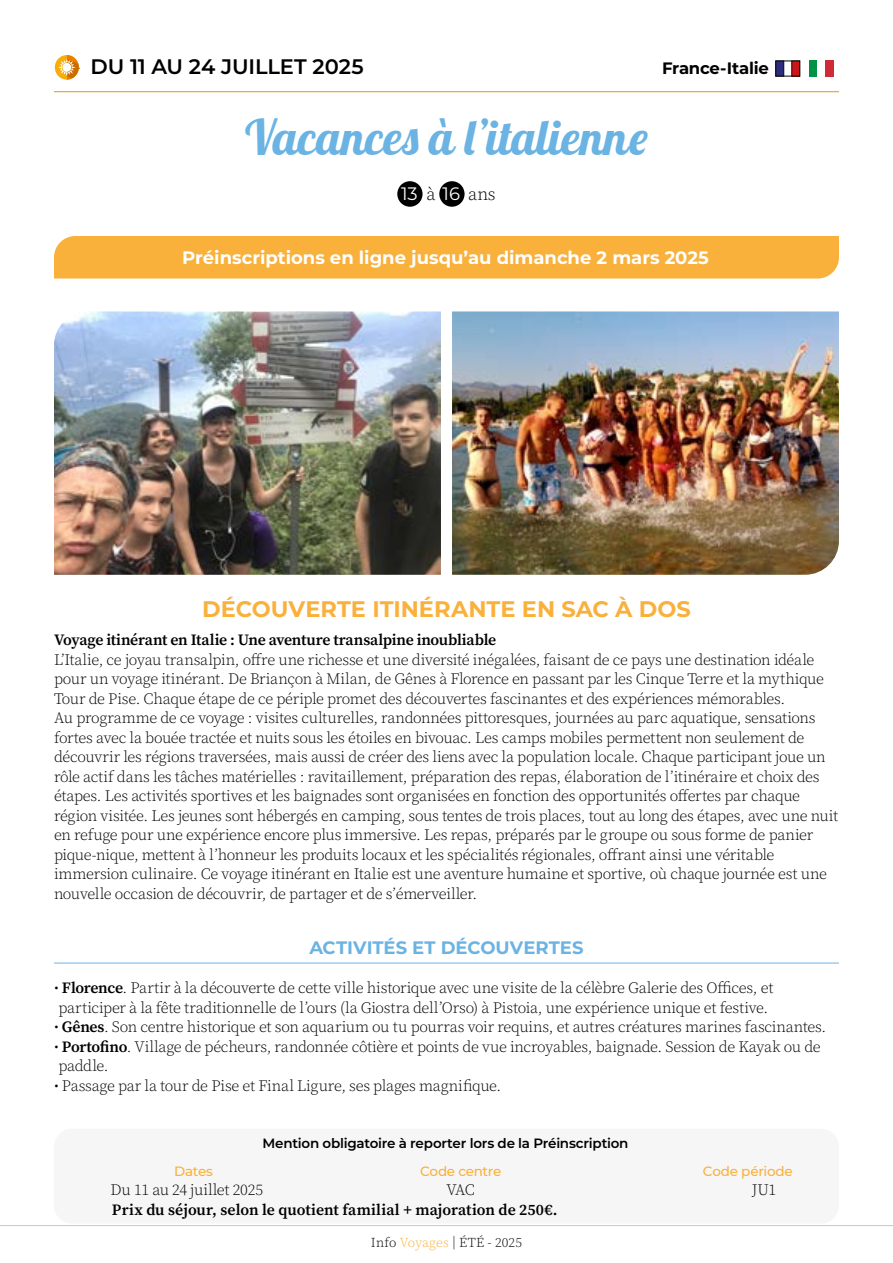
<style>
.page{position:relative;width:893px;height:1263px;background:#fff}
.page>*{position:absolute;margin:0;border:0;box-sizing:border-box;transform-origin:0 0}
.t1{font:48px "Lobster";letter-spacing:-.005em;color:#6ab3e3}
.t2{font:700 22.5px "Montserrat";color:#f9b13c}
.t3{font:600 21px "Montserrat";letter-spacing:-.005em;color:#000}
.t4{font:700 18px "Montserrat";color:#fff}
.t5{font:700 18px "Montserrat";color:#6ab3e3}
.t6{font:18px "Montserrat";color:#fff}
.t7{font:700 16.5px "Montserrat";letter-spacing:-.015em;color:#000}
.t8{font:300 15.75px/19.5px "Source Serif 4";letter-spacing:-.02em;color:#000}
.t9{font:600 15.75px "Source Serif 4";letter-spacing:-.005em;color:#000}
.t10{font:600 13.5px "Montserrat";letter-spacing:-.015em;color:#000}
.t11{font:500 13.5px "Montserrat";letter-spacing:-.02em;color:#f9b13c}
.t12{font:300 13.5px "Source Serif 4";letter-spacing:.015em;color:#000}
.s1{font-family:"Source Serif 4";font-weight:300;color:#000}
.s2{font-weight:600}
.s3{color:#f9b13c}
</style>
<div class="page">
<hr style="left:0;top:1225px;width:893px;height:1px;background:#c6c6c6">
<hr style="left:54px;top:963px;width:785px;height:1px;background:#6ab3e3">
<hr style="left:54px;top:91px;width:785px;height:1px;background:#f19000">
<div style="left:809px;top:60px;width:8px;height:16px;background:#009246"></div>
<div style="left:826px;top:60px;width:8px;height:16px;background:#ce2b37"></div>
<div style="left:397px;top:181px;width:26px;height:26px;background:#000;border-radius:50%"></div>
<div style="left:439px;top:181px;width:26px;height:26px;background:#000;border-radius:50%"></div>
<img style="left:452px;top:311px;width:387px;height:264px">
<img style="left:54px;top:311px;width:387px;height:264px">
<div style="left:54px;top:236px;width:785px;height:43px;background:#f9b13c"></div>
<div style="left:55px;top:55px;width:24px;height:24px;background:#f8ad07;border-radius:50%"></div>
<svg style="left:58px;top:55px;width:22px;height:24px"></svg>
<svg style="left:775px;top:60px;width:25px;height:17px"></svg>
<svg style="left:784px;top:63px;width:8px;height:11px"></svg>
<div style="left:776px;top:61px;width:8px;height:15px;background:#2c2d7d;border:1px solid #080808"></div>
<div style="left:792px;top:61px;width:8px;height:15px;background:#ca1618"></div>
<div style="left:792px;top:61px;width:8px;height:15px;border:1px solid #080808"></div>
<div style="left:54px;top:1129px;width:785px;height:94px;background:#f6f6f6;border-radius:18px"></div>
<h3 class="t3" style="left:90px;top:52px;width:275px">DU 11 AU 24 JUILLET 2025</h3>
<p class="t7" style="left:662px;top:57px;width:108px">France-Italie</p>
<h1 class="t1" style="left:245px;top:107px;width:404px">Vacances à l’italienne</h1>
<p class="t6" style="left:401px;top:181px;width:96px">13 <span class="s1">à</span> 16 <span class="s1">ans</span></p>
<p class="t4" style="left:182px;top:244px;width:528px">Préinscriptions en ligne jusqu’au dimanche 2 mars 2025</p>
<h2 class="t2" style="left:202px;top:593px;width:490px">DÉCOUVERTE ITINÉRANTE EN SAC À DOS</h2>
<p class="t9" style="left:54px;top:629px;width:444px">Voyage itinérant en Italie : Une aventure transalpine inoubliable</p>
<p class="t8" style="left:54px;top:650px;width:786px">L’Italie, ce joyau transalpin, offre une richesse et une diversité inégalées, faisant de ce pays une destination idéale pour un voyage itinérant. De Briançon à Milan, de Gênes à Florence en passant par les Cinque Terre et la mythique Tour de Pise. Chaque étape de ce périple promet des découvertes fascinantes et des expériences mémorables.<br>Au programme de ce voyage : visites culturelles, randonnées pittoresques, journées au parc aquatique, sensations fortes avec la bouée tractée et nuits sous les étoiles en bivouac. Les camps mobiles permettent non seulement de découvrir les régions traversées, mais aussi de créer des liens avec la population locale. Chaque participant joue un rôle actif dans les tâches matérielles : ravitaillement, préparation des repas, élaboration de l’itinéraire et choix des étapes. Les activités sportives et les baignades sont organisées en fonction des opportunités offertes par chaque région visitée. Les jeunes sont hébergés en camping, sous tentes de trois places, tout au long des étapes, avec une nuit en refuge pour une expérience encore plus immersive. Les repas, préparés par le groupe ou sous forme de panier pique-nique, mettent à l’honneur les produits locaux et les spécialités régionales, offrant ainsi une véritable immersion culinaire. Ce voyage itinérant en Italie est une aventure humaine et sportive, où chaque journée est une nouvelle occasion de découvrir, de partager et de s’émerveiller.</p>
<p class="t5" style="left:309px;top:935px;width:276px">ACTIVITÉS ET DÉCOUVERTES</p>
<p class="t8" style="left:54px;top:978px;width:721px">• <span class="s2">Florence</span>. Partir à la découverte de cette ville historique avec une visite de la célèbre Galerie des Offices, et participer à la fête traditionnelle de l’ours (la Giostra dell’Orso) à Pistoia, une expérience unique et festive.</p>
<p class="t8" style="left:54px;top:1017px;width:774px">• <span class="s2">Gênes</span>. Son centre historique et son aquarium ou tu pourras voir requins, et autres créatures marines fascinantes.</p>
<p class="t8" style="left:54px;top:1037px;width:768px">• <span class="s2">Portofino</span>. Village de pécheurs, randonnée côtière et points de vue incroyables, baignade. Session de Kayak ou de paddle.</p>
<p class="t8" style="left:54px;top:1076px;width:449px">• Passage par la tour de Pise et Final Ligure, ses plages magnifique.</p>
<p class="t10" style="left:263px;top:1133px;width:367px">Mention obligatoire à reporter lors de la Préinscription</p>
<p class="t11" style="left:174px;top:1162px;width:40px">Dates</p>
<p class="t11" style="left:420px;top:1162px;width:83px">Code centre</p>
<p class="t11" style="left:703px;top:1162px;width:91px">Code période</p>
<p class="t8" style="left:110px;top:1180px;width:154px">Du 11 au 24 juillet 2025</p>
<p class="t8" style="left:446px;top:1180px;width:30px">VAC</p>
<p class="t8" style="left:752px;top:1180px;width:26px">JU1</p>
<p class="t9" style="left:112px;top:1199px;width:447px">Prix du séjour, selon le quotient familial + majoration de 250€.</p>
<p class="t12" style="left:371px;top:1234px;width:153px">Info <span class="s3">Voyages</span> | ÉTÉ - 2025</p>
</div>
